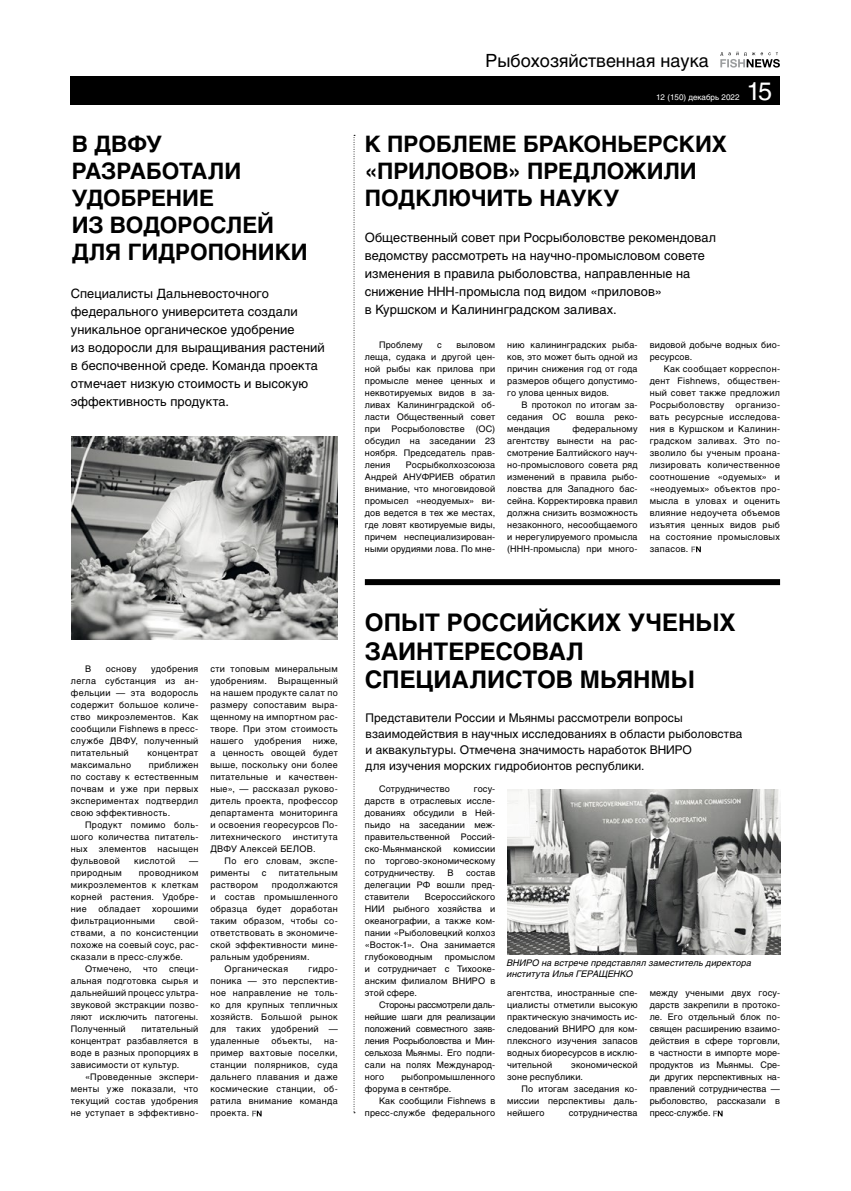
<style>
.page{position:relative;width:851px;height:1191px;background:#fff}
.page>*{position:absolute;margin:0;border:0;box-sizing:border-box;transform-origin:0 0}
.t1{font:25px "Helios C";color:#fff}
.t2{font:700 24px/28.7px "Helios C";color:#000}
.t3{font:700 22.5px/26.9px "Helios C";letter-spacing:-.005em;color:#000}
.t4{font:18px "Helios C";color:#000}
.t5{font:12.7px/18.1px "Helios C";letter-spacing:.005em;color:#000}
.t6{font:11.8px/16px "Helios C";letter-spacing:.005em;color:#000}
.t7{font:9px/12px "Helios C";letter-spacing:.025em;color:#000;text-align:justify}
.t8{font:italic 9px/11px "Helios C";letter-spacing:.015em;color:#000}
.t9{font:8px "Helios C";color:#fff}
</style>
<div class="page">
<div style="left:71px;top:77px;width:708px;height:28px;background:#000"></div>
<svg style="left:720px;top:52px;width:59px;height:16px"></svg>
<svg style="left:353px;top:135px;width:2px;height:978px"></svg>
<div style="left:365px;top:579px;width:415px;height:6px;background:#000"></div>
<img style="left:71px;top:436px;width:267px;height:203px">
<svg style="left:252px;top:1110px;width:9px;height:6px"></svg>
<svg style="left:691px;top:546px;width:9px;height:6px"></svg>
<svg style="left:713px;top:1110px;width:9px;height:6px"></svg>
<img style="left:507px;top:789px;width:273px;height:165px">
<h3 class="t3" style="left:72px;top:131px;width:237px">В ДВФУ<br>РАЗРАБОТАЛИ<br>УДОБРЕНИЕ<br>ИЗ ВОДОРОСЛЕЙ<br>ДЛЯ ГИДРОПОНИКИ</h3>
<p class="t5" style="left:71px;top:284px;width:255px">Специалисты Дальневосточного федерального университета создали уникальное органическое удобрение<br>из водоросли для выращивания растений в беспочвенной среде. Команда проекта отмечает низкую стоимость и высокую эффективность продукта.</p>
<p class="t7" style="left:71px;top:663px;width:129px;text-indent:80px">удобрения легла субстанция из ан&shy;фельции — эта водоросль содержит большое количе&shy;ство микроэлементов. Как сообщили Fishnews в пресс&shy;службе ДВФУ, полученный питательный</p>
<p class="t7" style="left:85px;top:663px;width:8px">В</p>
<p class="t7" style="left:106px;top:663px;width:32px">основу</p>
<p class="t7" style="left:147px;top:747px;width:52px">концентрат</p>
<p class="t7" style="left:71px;top:759px;width:129px;text-indent:78px">приближен по составу к естественным почвам и уже при первых экспериментах подтвердил свою эффективность.</p>
<p class="t7" style="left:71px;top:819px;width:129px;text-indent:14px">Продукт помимо боль&shy;шого количества питатель&shy;ных элементов насыщен фульвовой</p>
<p class="t7" style="left:71px;top:759px;width:62px">максимально</p>
<p class="t7" style="left:134px;top:855px;width:43px">кислотой</p>
<p class="t7" style="left:189px;top:855px;width:11px">—</p>
<p class="t7" style="left:71px;top:867px;width:53px">природным</p>
<p class="t7" style="left:71px;top:867px;width:129px;text-indent:68px">проводником микроэлементов к клеткам корней растения. Удобре&shy;ние</p>
<p class="t7" style="left:98px;top:903px;width:44px">обладает</p>
<p class="t7" style="left:71px;top:903px;width:129px;text-indent:81px">хорошими фильтрационными</p>
<p class="t7" style="left:174px;top:915px;width:26px">свой-</p>
<p class="t7" style="left:71px;top:927px;width:129px">ствами, а по консистенции</p>
<p class="t7" style="left:71px;top:939px;width:129px">похоже на соевый соус, рас-</p>
<p class="t7" style="left:71px;top:951px;width:114px">сказали в пресс-службе.</p>
<p class="t7" style="left:85px;top:963px;width:48px">Отмечено,</p>
<p class="t7" style="left:143px;top:963px;width:16px">что</p>
<p class="t7" style="left:71px;top:963px;width:129px;text-indent:98px">специ&shy;альная подготовка сырья и дальнейший процесс ультра&shy;звуковой экстракции позво&shy;ляют исключить патогены.<br>Полученный</p>
<p class="t7" style="left:71px;top:1023px;width:129px;text-indent:70px">питательный концентрат разбавляется в воде в разных пропорциях в зависимости от культур.</p>
<p class="t7" style="left:71px;top:1071px;width:129px;text-indent:14px">«Проведенные экспери&shy;менты уже показали, что текущий состав удобрения не уступает в эффективно-</p>
<p class="t7" style="left:210px;top:663px;width:129px">сти топовым минеральным удобрениям. Выращенный на нашем продукте салат по размеру сопоставим выра&shy;щенному на импортном рас&shy;творе. При этом стоимость нашего удобрения ниже, а ценность овощей будет выше, поскольку они более питательные и качествен&shy;ные», — рассказал руково&shy;дитель проекта, профессор департамента мониторинга и освоения георесурсов По&shy;литехнического</p>
<p class="t7" style="left:210px;top:831px;width:129px;text-indent:82px">института<br>ДВФУ Алексей БЕЛОВ.</p>
<p class="t7" style="left:210px;top:855px;width:129px;text-indent:14px">По его словам, экспе&shy;рименты</p>
<p class="t7" style="left:262px;top:867px;width:6px">с</p>
<p class="t7" style="left:279px;top:867px;width:61px">питательным</p>
<p class="t7" style="left:210px;top:879px;width:49px">раствором</p>
<p class="t7" style="left:272px;top:879px;width:67px">продолжаются</p>
<p class="t7" style="left:210px;top:891px;width:129px">и состав промышленного</p>
<p class="t7" style="left:210px;top:903px;width:129px">образца будет доработан</p>
<p class="t7" style="left:210px;top:915px;width:129px">таким образом, чтобы со-</p>
<p class="t7" style="left:210px;top:927px;width:129px">ответствовать в экономиче-</p>
<p class="t7" style="left:210px;top:939px;width:129px">ской эффективности мине-</p>
<p class="t7" style="left:210px;top:951px;width:101px">ральным удобрениям.</p>
<p class="t7" style="left:224px;top:963px;width:65px">Органическая</p>
<p class="t7" style="left:210px;top:963px;width:129px;text-indent:98px">гидро&shy;поника — это перспектив&shy;ное направление не толь&shy;ко для крупных тепличных хозяйств. Большой рынок для таких удобрений — удаленные</p>
<p class="t7" style="left:271px;top:1035px;width:42px">объекты,</p>
<p class="t7" style="left:210px;top:1035px;width:129px;text-indent:114px">на&shy;пример вахтовые поселки, станции полярников, суда дальнего плавания и даже космические станции, об&shy;ратила внимание команда проекта.</p>
<h3 class="t4" style="left:485px;top:50px;width:225px">Рыбохозяйственная наука</h3>
<p class="t9" style="left:656px;top:92px;width:85px">12 (150) декабрь 2022</p>
<h1 class="t1" style="left:746px;top:76px;width:27px">15</h1>
<h3 class="t3" style="left:365px;top:131px;width:363px">К ПРОБЛЕМЕ БРАКОНЬЕРСКИХ «ПРИЛОВОВ» ПРЕДЛОЖИЛИ<br>ПОДКЛЮЧИТЬ НАУКУ</h3>
<p class="t5" style="left:365px;top:228px;width:353px">Общественный совет при Росрыболовстве рекомендовал ведомству рассмотреть на научно-промысловом совете изменения в правила рыболовства, направленные на снижение ННН-промысла под видом «приловов»<br>в Куршском и Калининградском заливах.</p>
<p class="t7" style="left:379px;top:339px;width:45px">Проблему</p>
<p class="t7" style="left:437px;top:339px;width:6px">с</p>
<p class="t7" style="left:365px;top:339px;width:132px;text-indent:91px">выловом леща, судака и другой цен&shy;ной рыбы как прилова при промысле менее ценных и неквотируемых видов в за&shy;ливах Калининградской об&shy;ласти Общественный совет при Росрыболовстве (ОС) обсудил на заседании 23 ноября. Председатель прав&shy;ления</p>
<p class="t7" style="left:365px;top:459px;width:132px;text-indent:41px">Росрыбколхозсоюза Андрей АНУФРИЕВ обратил внимание, что многовидовой промысел «неодуемых» ви&shy;дов ведется в тех же местах, где ловят квотируемые виды, причем неспециализирован&shy;ными орудиями лова. По мне-</p>
<p class="t7" style="left:507px;top:339px;width:132px">нию калининградских рыба&shy;ков, это может быть одной из причин снижения год от года размеров общего допустимо&shy;го улова ценных видов.</p>
<p class="t7" style="left:507px;top:399px;width:132px;text-indent:14px">В протокол по итогам за&shy;седания ОС вошла реко&shy;мендация</p>
<p class="t7" style="left:507px;top:423px;width:132px;text-indent:65px">федеральному агентству вынести на рас&shy;смотрение Балтийского науч&shy;но-промыслового совета ряд изменений в правила рыбо&shy;ловства для Западного бас&shy;сейна. Корректировка правил должна снизить возможность незаконного, несообщаемого и нерегулируемого промысла (ННН-промысла) при много-</p>
<p class="t7" style="left:649px;top:339px;width:132px">видовой добыче водных био&shy;ресурсов.</p>
<p class="t7" style="left:649px;top:363px;width:132px;text-indent:14px">Как сообщает корреспон&shy;дент Fishnews, обществен&shy;ный совет также предложил Росрыболовству организо&shy;вать ресурсные исследова&shy;ния в Куршском и Калинин&shy;градском заливах. Это по&shy;зволило бы ученым проана&shy;лизировать количественное соотношение «одуемых» и «неодуемых» объектов про&shy;мысла в уловах и оценить влияние недоучета объемов изъятия ценных видов рыб на состояние промысловых запасов.</p>
<h2 class="t2" style="left:365px;top:608px;width:372px">ОПЫТ РОССИЙСКИХ УЧЕНЫХ<br>ЗАИНТЕРЕСОВАЛ<br>СПЕЦИАЛИСТОВ МЬЯНМЫ</h2>
<h3 class="t6" style="left:365px;top:709px;width:378px">Представители России и Мьянмы рассмотрели вопросы взаимодействия в научных исследованиях в области рыболовства и аквакультуры. Отмечена значимость наработок ВНИРО<br>для изучения морских гидробионтов республики.</h3>
<p class="t7" style="left:379px;top:783px;width:72px">Сотрудничество</p>
<p class="t7" style="left:365px;top:783px;width:132px;text-indent:109px">госу&shy;дарств в отраслевых иссле&shy;дованиях обсудили в Ней&shy;пьидо на заседании меж&shy;правительственной Россий&shy;ско-Мьянманской</p>
<p class="t7" style="left:365px;top:843px;width:132px;text-indent:89px">комиссии по торгово-экономическому сотрудничеству.</p>
<p class="t7" style="left:447px;top:867px;width:8px">В</p>
<p class="t7" style="left:365px;top:867px;width:132px;text-indent:101px">состав делегации РФ вошли пред&shy;ставители</p>
<p class="t7" style="left:365px;top:891px;width:132px;text-indent:60px">Всероссийского НИИ рыбного хозяйства и океанографии, а также ком&shy;пании «Рыболовецкий колхоз «Восток-1». Она занимается глубоководным</p>
<p class="t7" style="left:365px;top:951px;width:132px;text-indent:80px">промыслом и сотрудничает с Тихооке&shy;анским филиалом ВНИРО в этой сфере.</p>
<p class="t7" style="left:365px;top:999px;width:132px;text-indent:14px">Стороны рассмотрели даль&shy;нейшие шаги для реализации положений совместного заяв&shy;ления Росрыболовства и Мин&shy;сельхоза Мьянмы. Его подпи&shy;сали на полях Международ&shy;ного</p>
<p class="t7" style="left:365px;top:1071px;width:132px;text-indent:36px">рыбопромышленного форума в сентябре.</p>
<p class="t7" style="left:365px;top:1095px;width:132px;text-align:right">Как сообщили Fishnews в пресс-службе федерального</p>
<p class="t8" style="left:506px;top:957px;width:246px">ВНИРО на встрече представлял заместитель директора института Илья ГЕРАЩЕНКО</p>
<p class="t7" style="left:507px;top:987px;width:132px">агентства, иностранные спе&shy;циалисты отметили высокую практическую значимость ис&shy;следований ВНИРО для ком&shy;плексного изучения запасов водных биоресурсов в исклю&shy;чительной</p>
<p class="t7" style="left:507px;top:1059px;width:132px;text-indent:64px">экономической зоне республики.</p>
<p class="t7" style="left:507px;top:1083px;width:132px;text-indent:14px">По итогам заседания ко&shy;миссии перспективы даль&shy;нейшего</p>
<p class="t7" style="left:568px;top:1107px;width:70px">сотрудничества</p>
<p class="t7" style="left:649px;top:987px;width:132px">между учеными двух госу&shy;дарств закрепили в протоко&shy;ле. Его отдельный блок по&shy;священ расширению взаимо&shy;действия в сфере торговли, в частности в импорте море&shy;продуктов из Мьянмы. Сре&shy;ди других перспективных на&shy;правлений сотрудничества — рыболовство, рассказали в пресс-службе.</p>
</div>
